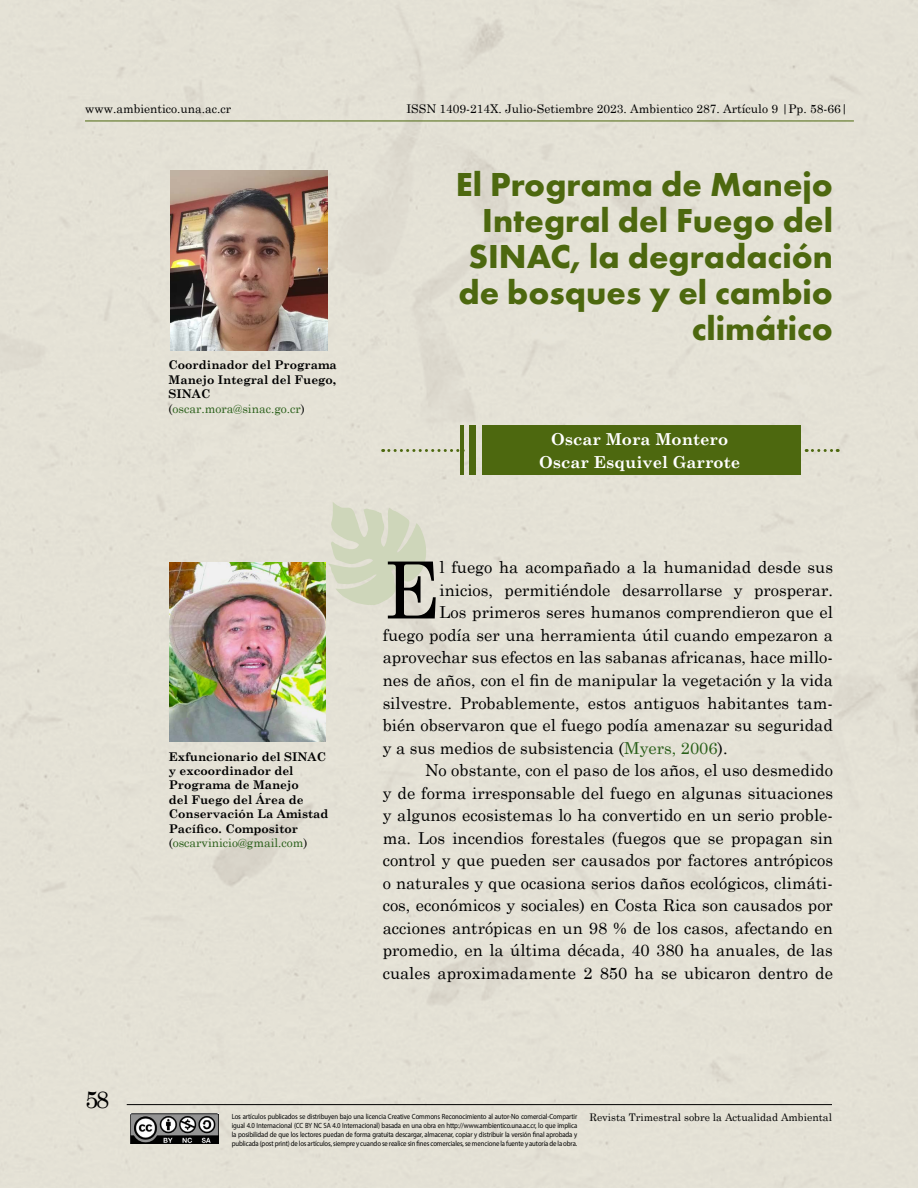
<style>
.page{position:relative;width:918px;height:1188px;background:#e4e1d5}
.page>*{position:absolute;margin:0;border:0;box-sizing:border-box;transform-origin:0 0}
.t1{font:78.75px "Century Schoolbook";color:#000}
.t2{font:700 34.5px/36px "Futura PT";color:#4d680f;text-align:right}
.t3{font:24px "Century Schoolbook";color:#000}
.t4{font:16.5px "Century Schoolbook";color:#000}
.t5{font:700 16.5px/22.5px "Century Schoolbook";color:#fff;text-align:center}
.t6{font:700 12px/14.4px "Century Schoolbook";color:#000}
.t7{font:12px "Century Schoolbook";color:#000}
.t8{font:10.5px "Century Schoolbook";color:#000}
.t9{font:7.5px/9px "Myriad Pro";letter-spacing:-.015em;color:#000;text-align:justify;scale:.9 1}
.s1{font-weight:400}
.s2{font-weight:400;color:#295f19}
.s3{color:#295f19}
</style>
<div class="page">
<svg style="left:328px;top:502px;width:100px;height:103px;background:#d6d9c4"></svg>
<hr style="left:127px;top:1104px;width:705px;height:1px;background:#000">
<img style="left:131px;top:1113px;width:88px;height:30px">
<hr style="left:85px;top:121px;width:769px;height:1px;background:#4d680f">
<svg style="left:383px;top:449px;width:78px;height:3px"></svg>
<svg style="left:806px;top:449px;width:32px;height:3px"></svg>
<div style="left:469px;top:426px;width:7px;height:49px;background:#4d680f"></div>
<hr style="left:461px;top:426px;width:3px;height:49px;background:#4d680f">
<div style="left:482px;top:426px;width:318px;height:49px;background:#4d680f"></div>
<img style="left:170px;top:170px;width:157px;height:180px">
<img style="left:169px;top:562px;width:157px;height:179px">
<p class="t7" style="left:85px;top:101px;width:148px">www.ambientico.una.ac.cr</p>
<p class="t7" style="left:406px;top:101px;width:443px">ISSN 1409-214X. Julio-Setiembre 2023. Ambientico 287. Artículo 9 |Pp. 58-66|</p>
<h3 class="t3" style="left:85px;top:1085px;width:26px">58</h3>
<p class="t6" style="left:169px;top:358px;width:170px">Coordinador del Programa<br>Manejo Integral del Fuego,<br>SINAC <span class="s1">(</span><span class="s2">oscar.mora@sinac.go.cr</span><span class="s1">)</span></p>
<p class="t6" style="left:169px;top:749px;width:161px">Exfuncionario del SINAC y excoordinador del<br>Programa de Manejo<br>del Fuego del Área de<br>Conservación La Amistad<br>Pacífico. Compositor <span class="s1">(</span><span class="s2">oscarvinicio@gmail.com</span><span class="s1">)</span></p>
<h2 class="t2" style="left:456px;top:166px;width:378px">El Programa de Manejo<br>Integral del Fuego del<br>SINAC, la degradación de bosques y el cambio climático</h2>
<p class="t5" style="left:539px;top:428px;width:203px">Oscar Mora Montero<br>Oscar Esquivel Garrote</p>
<h1 class="t1" style="left:383px;top:541px;width:58px">E</h1>
<p class="t4" style="left:440px;top:557px;width:395px">l fuego ha acompañado a la humanidad desde sus</p>
<p class="t4" style="left:440px;top:580px;width:395px">inicios, permitiéndole desarrollarse y prosperar.</p>
<p class="t4" style="left:440px;top:602px;width:395px">Los primeros seres humanos comprendieron que el</p>
<p class="t4" style="left:383px;top:625px;width:452px">fuego podía ser una herramienta útil cuando empezaron a</p>
<p class="t4" style="left:383px;top:647px;width:452px">aprovechar sus efectos en las sabanas africanas, hace millo-</p>
<p class="t4" style="left:383px;top:670px;width:452px">nes de años, con el fin de manipular la vegetación y la vida</p>
<p class="t4" style="left:383px;top:692px;width:452px">silvestre. Probablemente, estos antiguos habitantes tam-</p>
<p class="t4" style="left:383px;top:715px;width:452px">bién observaron que el fuego podía amenazar su seguridad</p>
<p class="t4" style="left:383px;top:737px;width:347px">y a sus medios de subsistencia (<span class="s3">Myers, 2006</span>).</p>
<p class="t4" style="left:425px;top:760px;width:409px">No obstante, con el paso de los años, el uso desmedido</p>
<p class="t4" style="left:383px;top:782px;width:452px">y de forma irresponsable del fuego en algunas situaciones</p>
<p class="t4" style="left:383px;top:805px;width:452px">y algunos ecosistemas lo ha convertido en un serio proble-</p>
<p class="t4" style="left:383px;top:827px;width:452px">ma. Los incendios forestales (fuegos que se propagan sin</p>
<p class="t4" style="left:383px;top:850px;width:452px">control y que pueden ser causados por factores antrópicos</p>
<p class="t4" style="left:383px;top:872px;width:452px">o naturales y que ocasiona serios daños ecológicos, climáti-</p>
<p class="t4" style="left:383px;top:895px;width:452px">cos, económicos y sociales) en Costa Rica son causados por</p>
<p class="t4" style="left:383px;top:917px;width:452px">acciones antrópicas en un 98 % de los casos, afectando en</p>
<p class="t4" style="left:383px;top:940px;width:452px">promedio, en la última década, 40 380 ha anuales, de las</p>
<p class="t4" style="left:383px;top:962px;width:452px">cuales aproximadamente 2 850 ha se ubicaron dentro de</p>
<p class="t9" style="left:232px;top:1112px;width:385px">Los artículos publicados se distribuyen bajo una licencia Creative Commons Reconocimiento al autor-No comercial-Compartir igual 4.0 Internacional (CC BY NC SA 4.0 Internacional) basada en una obra en http://www.ambientico.una.ac.cr, lo que implica la posibilidad de que los lectores puedan de forma gratuita descargar, almacenar, copiar y distribuir la versión final aprobada y publicada (post print) de los artículos, siempre y cuando se realice sin fines comerciales, se mencione la fuente y autoría de la obra.</p>
<p class="t8" style="left:589px;top:1110px;width:244px">Revista Trimestral sobre la Actualidad Ambiental</p>
</div>
